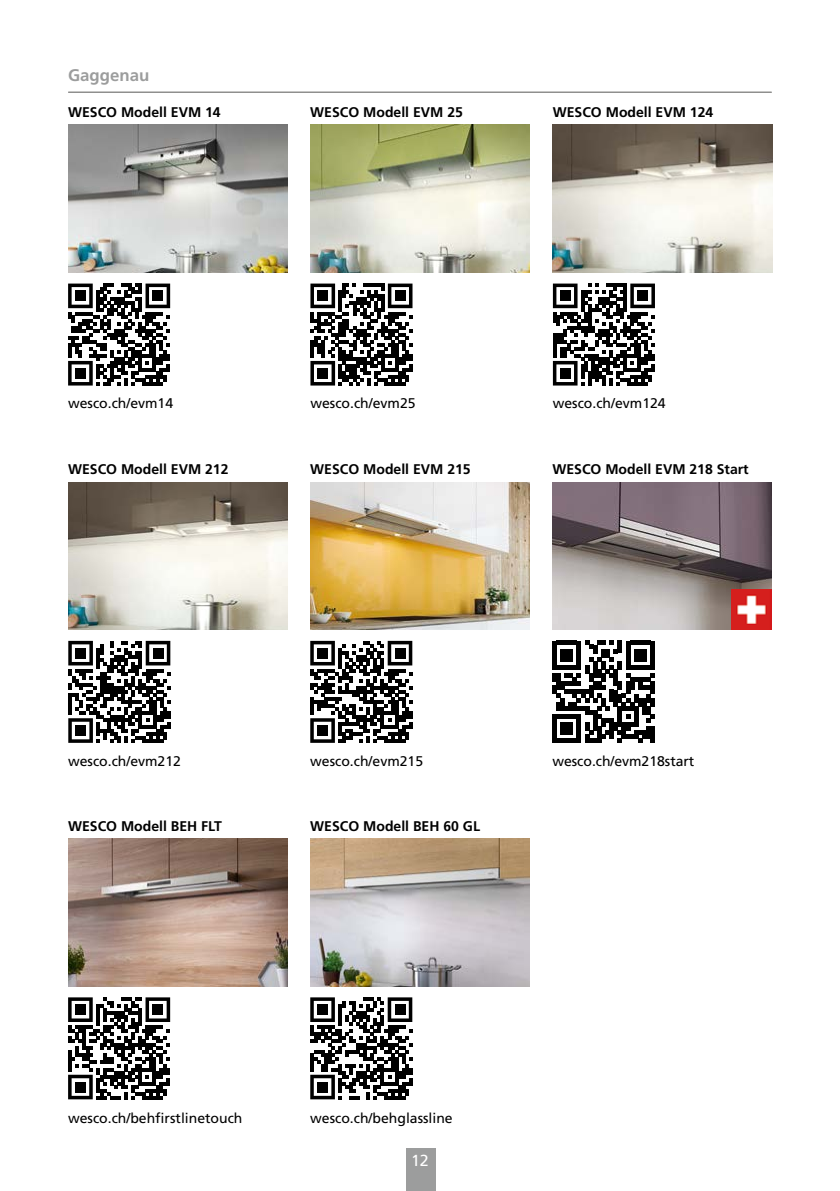
<style>
.page{position:relative;width:840px;height:1191px;background:#fff}
.page>*{position:absolute;margin:0;border:0;box-sizing:border-box;transform-origin:0 0}
.t1{font:700 16.8px "Frutiger LT Pro";color:#9c9d9d}
.t2{font:16px "Frutiger LT Pro";color:#fff}
.t3{font:700 14px "Frutiger LT Pro";color:#000}
.t4{font:14px "Frutiger LT Pro";color:#000}
</style>
<div class="page">
<div style="left:406px;top:1148px;width:29px;height:43px;background:#9c9d9d"></div>
<hr style="left:68px;top:92px;width:703px;height:1px;background:#878786">
<img style="left:310px;top:125px;width:219px;height:147px">
<img style="left:68px;top:838px;width:219px;height:148px">
<img style="left:68px;top:125px;width:219px;height:147px">
<img style="left:552px;top:125px;width:219px;height:147px">
<img style="left:310px;top:482px;width:219px;height:147px">
<img style="left:552px;top:482px;width:219px;height:147px">
<img style="left:68px;top:482px;width:219px;height:147px">
<img style="left:310px;top:838px;width:219px;height:148px">
<img style="left:731px;top:589px;width:40px;height:40px">
<svg style="left:68px;top:997px;width:102px;height:102px"></svg>
<div style="left:75px;top:1004px;width:11px;height:11px;background:#000"></div>
<div style="left:152px;top:1004px;width:11px;height:11px;background:#000"></div>
<div style="left:75px;top:1081px;width:11px;height:11px;background:#000"></div>
<svg style="left:310px;top:283px;width:102px;height:103px"></svg>
<div style="left:317px;top:290px;width:11px;height:11px;background:#000"></div>
<div style="left:394px;top:290px;width:11px;height:11px;background:#000"></div>
<div style="left:317px;top:368px;width:11px;height:10px;background:#000"></div>
<svg style="left:68px;top:283px;width:102px;height:103px"></svg>
<div style="left:75px;top:290px;width:11px;height:11px;background:#000"></div>
<div style="left:152px;top:290px;width:11px;height:11px;background:#000"></div>
<div style="left:75px;top:368px;width:11px;height:10px;background:#000"></div>
<svg style="left:552px;top:283px;width:102px;height:103px"></svg>
<div style="left:559px;top:290px;width:11px;height:11px;background:#000"></div>
<div style="left:637px;top:290px;width:10px;height:11px;background:#000"></div>
<div style="left:559px;top:368px;width:11px;height:10px;background:#000"></div>
<svg style="left:310px;top:641px;width:102px;height:102px"></svg>
<div style="left:317px;top:648px;width:10px;height:10px;background:#000"></div>
<div style="left:394px;top:648px;width:11px;height:10px;background:#000"></div>
<div style="left:317px;top:725px;width:10px;height:11px;background:#000"></div>
<svg style="left:552px;top:641px;width:102px;height:102px"></svg>
<hr style="left:650px;top:726px;width:4px;height:17px;background:#000">
<svg style="left:68px;top:641px;width:102px;height:102px"></svg>
<div style="left:75px;top:648px;width:11px;height:10px;background:#000"></div>
<div style="left:153px;top:648px;width:10px;height:10px;background:#000"></div>
<div style="left:75px;top:725px;width:11px;height:11px;background:#000"></div>
<svg style="left:310px;top:997px;width:102px;height:102px"></svg>
<div style="left:317px;top:1004px;width:10px;height:11px;background:#000"></div>
<div style="left:394px;top:1004px;width:11px;height:11px;background:#000"></div>
<div style="left:317px;top:1081px;width:10px;height:11px;background:#000"></div>
<p class="t1" style="left:68px;top:65px;width:83px">Gaggenau</p>
<p class="t3" style="left:68px;top:104px;width:154px">WESCO Modell EVM 14</p>
<p class="t3" style="left:310px;top:104px;width:154px">WESCO Modell EVM 25</p>
<p class="t3" style="left:552px;top:104px;width:162px">WESCO Modell EVM 124</p>
<p class="t4" style="left:68px;top:395px;width:107px">wesco.ch/evm14</p>
<p class="t4" style="left:552px;top:395px;width:114px">wesco.ch/evm124</p>
<p class="t4" style="left:310px;top:395px;width:107px">wesco.ch/evm25</p>
<p class="t3" style="left:68px;top:461px;width:162px">WESCO Modell EVM 212</p>
<p class="t3" style="left:310px;top:461px;width:162px">WESCO Modell EVM 215</p>
<p class="t3" style="left:552px;top:461px;width:198px">WESCO Modell EVM 218 Start</p>
<p class="t4" style="left:68px;top:752px;width:114px">wesco.ch/evm212</p>
<p class="t4" style="left:310px;top:752px;width:114px">wesco.ch/evm215</p>
<p class="t4" style="left:552px;top:752px;width:143px">wesco.ch/evm218start</p>
<p class="t3" style="left:68px;top:817px;width:155px">WESCO Modell BEH FLT</p>
<p class="t3" style="left:310px;top:817px;width:171px">WESCO Modell BEH 60 GL</p>
<p class="t4" style="left:68px;top:1109px;width:176px">wesco.ch/behfirstlinetouch</p>
<p class="t4" style="left:310px;top:1109px;width:144px">wesco.ch/behglassline</p>
<p class="t2" style="left:411px;top:1151px;width:19px">12</p>
</div>
